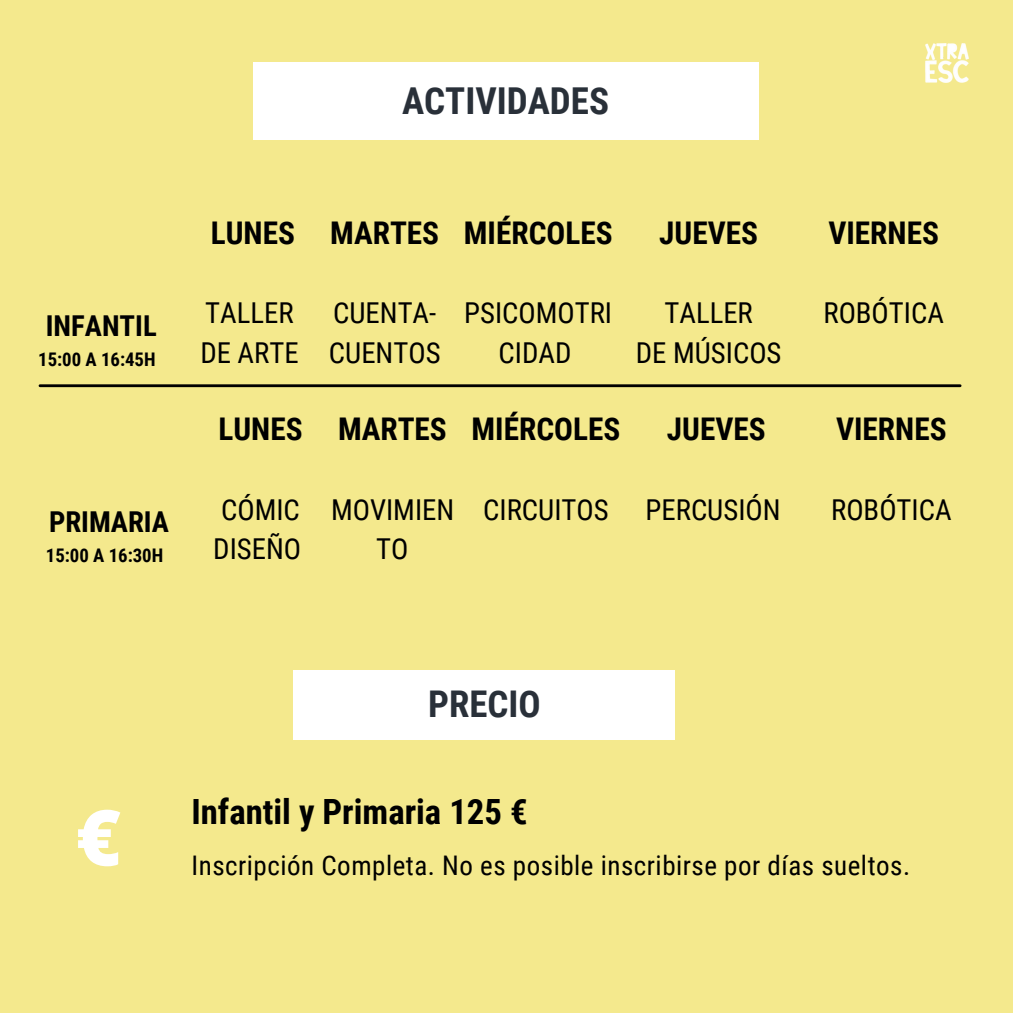
<style>
.page{position:relative;width:1013px;height:1013px;background:#fff}
.page>*{position:absolute;margin:0;border:0;box-sizing:border-box;transform-origin:0 0}
.t1{font:800 77.12px "Open Sans";color:#fff}
.t2{font:700 37px "Roboto Condensed";color:#293039}
.t3{font:700 36.75px "Roboto Condensed";color:#293039}
.t4{font:700 34.75px "Roboto Condensed";color:#000}
.t5{font:700 31.25px "Roboto Condensed";color:#000}
.t6{font:28.75px/39.4px "Roboto Condensed";color:#000;text-align:center}
.t7{font:700 28.75px "Roboto Condensed";color:#000}
.t8{font:27px "Roboto Condensed";letter-spacing:.02em;color:#000}
.t9{font:700 18.75px "Roboto Condensed";color:#000}
</style>
<div class="page">
<div style="left:0;top:0;width:1012px;height:1012px;background:#f4e98d"></div>
<div style="left:253px;top:63px;width:505px;height:77px;background:#fff"></div>
<div style="left:293px;top:670px;width:382px;height:69px;background:#fff"></div>
<hr style="left:40px;top:384px;width:920px;height:3px;background:#000">
<img style="left:925px;top:43px;width:44px;height:40px">
<p class="t2" style="left:402px;top:80px;width:208px">ACTIVIDADES</p>
<p class="t7" style="left:46px;top:309px;width:112px">INFANTIL</p>
<p class="t9" style="left:38px;top:348px;width:119px">15:00 A 16:45H</p>
<p class="t7" style="left:49px;top:505px;width:121px">PRIMARIA</p>
<p class="t9" style="left:46px;top:544px;width:119px">15:00 A 16:30H</p>
<p class="t5" style="left:211px;top:215px;width:86px">LUNES</p>
<p class="t6" style="left:205px;top:294px;width:90px">TALLER</p>
<p class="t6" style="left:200px;top:333px;width:100px">DE ARTE</p>
<p class="t5" style="left:218px;top:411px;width:86px">LUNES</p>
<p class="t6" style="left:221px;top:490px;width:80px">CÓMIC</p>
<p class="t6" style="left:213px;top:530px;width:89px">DISEÑO</p>
<p class="t5" style="left:330px;top:215px;width:110px">MARTES</p>
<p class="t5" style="left:464px;top:215px;width:150px">MIÉRCOLES</p>
<p class="t5" style="left:659px;top:215px;width:100px">JUEVES</p>
<p class="t6" style="left:329px;top:294px;width:113px;text-align:left">CUENTA-<br>CUENTOS</p>
<p class="t5" style="left:338px;top:411px;width:110px">MARTES</p>
<p class="t6" style="left:464px;top:294px;width:149px">PSICOMOTRI<br>CIDAD</p>
<p class="t6" style="left:664px;top:294px;width:90px">TALLER</p>
<p class="t6" style="left:636px;top:333px;width:147px">DE MÚSICOS</p>
<p class="t5" style="left:471px;top:411px;width:150px">MIÉRCOLES</p>
<p class="t5" style="left:667px;top:411px;width:100px">JUEVES</p>
<p class="t6" style="left:331px;top:490px;width:125px">MOVIMIEN<br>TO</p>
<p class="t6" style="left:483px;top:490px;width:127px">CIRCUITOS</p>
<p class="t6" style="left:645px;top:490px;width:137px">PERCUSIÓN</p>
<p class="t5" style="left:828px;top:215px;width:112px">VIERNES</p>
<p class="t6" style="left:823px;top:294px;width:122px">ROBÓTICA</p>
<p class="t5" style="left:836px;top:411px;width:112px">VIERNES</p>
<p class="t6" style="left:831px;top:490px;width:122px">ROBÓTICA</p>
<p class="t1" style="left:76px;top:783px;width:47px">€</p>
<p class="t3" style="left:428px;top:683px;width:114px">PRECIO</p>
<p class="t4" style="left:191px;top:792px;width:337px">Infantil y Primaria 125 €</p>
<p class="t8" style="left:191px;top:849px;width:720px">Inscripción Completa. No es posible inscribirse por días sueltos.</p>
</div>
